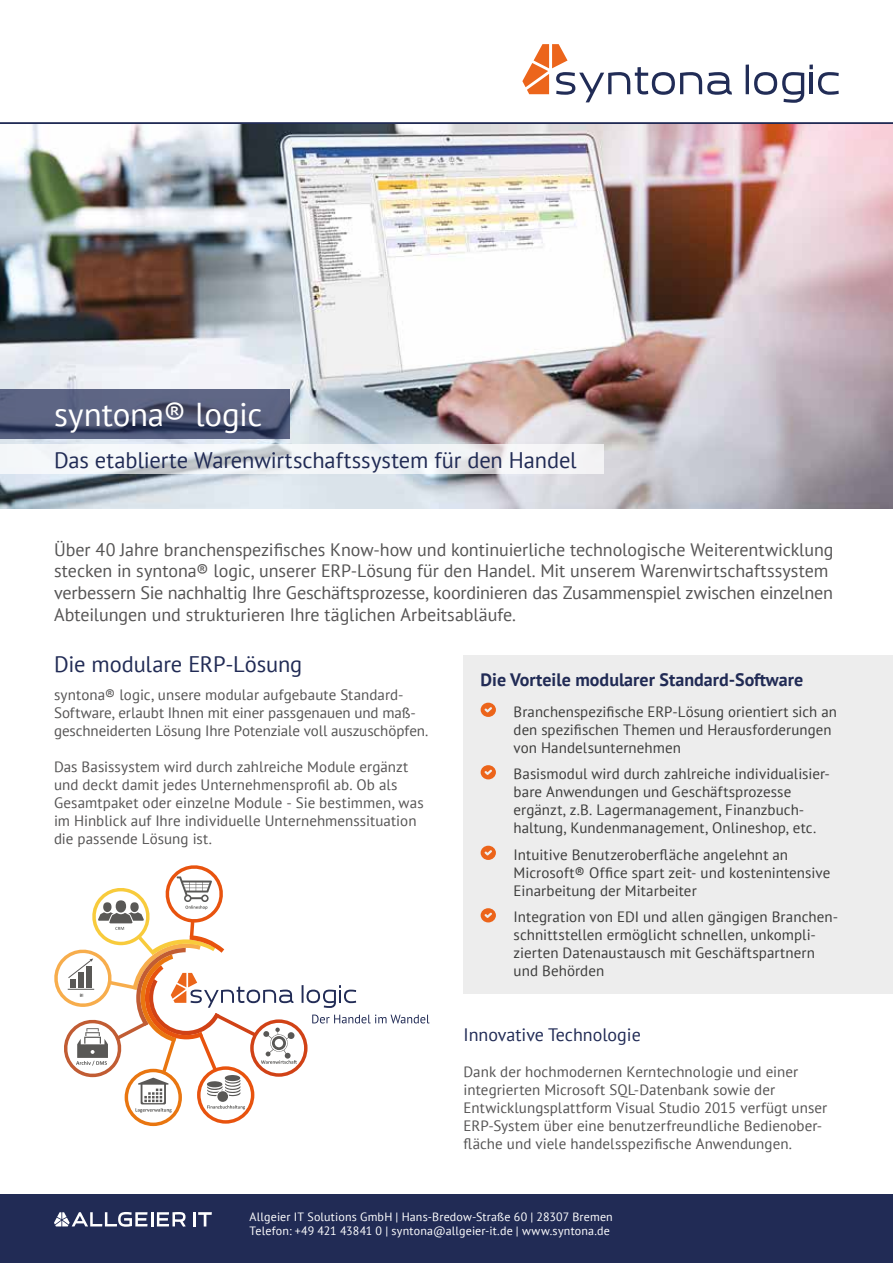
<style>
.page{position:relative;width:893px;height:1263px;background:#fff}
.page>*{position:absolute;margin:0;border:0;box-sizing:border-box;transform-origin:0 0}
.t1{font:33px "PT Sans";letter-spacing:-.005em;color:#fff}
.t2{font:22.5px "PT Sans";letter-spacing:-.005em;color:#212b55}
.t3{font:18px/21.6px "PT Sans";letter-spacing:-.005em;color:#555454}
.t4{font:700 18px "PT Sans";color:#212b55}
.t5{font:18px "PT Sans";color:#212b55}
.t6{font:15px/18px "PT Sans";letter-spacing:.005em;color:#555454}
.t7{font:15px/18px "PT Sans";letter-spacing:.005em;color:#3c3c3b}
.t8{font:12px/14.4px "PT Sans";letter-spacing:.015em;color:#fff}
</style>
<div class="page">
<hr style="left:746px;top:65px;width:3px;height:29px;background:#212c56">
<svg style="left:754px;top:65px;width:85px;height:38px"></svg>
<svg style="left:522px;top:44px;width:210px;height:58px"></svg>
<hr style="left:0;top:122px;width:893px;height:2px;background:#212b55">
<img style="left:0;top:124px;width:893px;height:384px">
<svg style="left:0;top:389px;width:289px;height:49px;background:#515978"></svg>
<div style="left:0;top:1195px;width:893px;height:68px;background:#212b55"></div>
<hr style="left:193px;top:1212px;width:3px;height:14px;background:#fff">
<svg style="left:198px;top:1212px;width:14px;height:14px"></svg>
<hr style="left:151px;top:1212px;width:3px;height:14px;background:#fff">
<svg style="left:157px;top:1212px;width:29px;height:15px"></svg>
<svg style="left:54px;top:1212px;width:94px;height:15px"></svg>
<svg style="left:0;top:445px;width:604px;height:29px;fill:#f2f5f7"></svg>
<div style="left:463px;top:655px;width:430px;height:338px;background:#ededed"></div>
<svg style="left:481px;top:703px;width:15px;height:14px"></svg>
<svg style="left:481px;top:765px;width:15px;height:14px"></svg>
<svg style="left:481px;top:846px;width:15px;height:14px"></svg>
<svg style="left:481px;top:908px;width:15px;height:14px"></svg>
<svg style="left:54px;top:865px;width:375px;height:261px"></svg>
<h1 class="t1" style="left:54px;top:393px;width:210px">syntona® logic</h1>
<h2 class="t2" style="left:54px;top:445px;width:524px">Das etablierte Warenwirtschaftssystem für den Handel</h2>
<p class="t3" style="left:54px;top:538px;width:781px">Über 40 Jahre branchenspezifisches Know-how und kontinuierliche technologische Weiterentwicklung stecken in syntona® logic, unserer ERP-Lösung für den Handel. Mit unserem Warenwirtschaftssystem verbessern Sie nachhaltig Ihre Geschäftsprozesse, koordinieren das Zusammenspiel zwischen einzelnen Abteilungen und strukturieren Ihre täglichen Arbeitsabläufe.</p>
<h2 class="t2" style="left:54px;top:649px;width:250px">Die modulare ERP-Lösung</h2>
<p class="t6" style="left:54px;top:685px;width:376px">syntona® logic, unsere modular aufgebaute Standard-<br>Software, erlaubt Ihnen mit einer passgenauen und maß&shy;geschneiderten Lösung Ihre Potenziale voll auszuschöpfen.</p>
<p class="t6" style="left:54px;top:757px;width:371px">Das Basissystem wird durch zahlreiche Module ergänzt und deckt damit jedes Unternehmensprofil ab. Ob als Gesamtpaket oder einzelne Module - Sie bestimmen, was im Hinblick auf Ihre individuelle Unternehmenssituation die passende Lösung ist.</p>
<p class="t4" style="left:481px;top:667px;width:324px">Die Vorteile modularer Standard-Software</p>
<p class="t7" style="left:514px;top:702px;width:325px">Branchenspezifische ERP-Lösung orientiert sich an den spezifischen Themen und Herausforderungen von Handelsunternehmen</p>
<p class="t7" style="left:514px;top:765px;width:318px">Basismodul wird durch zahlreiche individualisier&shy;bare Anwendungen und Geschäftsprozesse ergänzt, z.B. Lagermanagement, Finanzbuch&shy;haltung, Kundenmanagement, Onlineshop, etc.</p>
<p class="t7" style="left:514px;top:845px;width:318px">Intuitive Benutzeroberfläche angelehnt an<br>Microsoft® Office spart zeit- und kostenintensive<br>Einarbeitung der Mitarbeiter</p>
<p class="t7" style="left:514px;top:908px;width:326px">Integration von EDI und allen gängigen Branchen&shy;schnittstellen ermöglicht schnellen, unkompli&shy;zierten Datenaustausch mit Geschäftspartnern und Behörden</p>
<p class="t5" style="left:463px;top:1023px;width:179px">Innovative Technologie</p>
<p class="t6" style="left:463px;top:1063px;width:365px">Dank der hochmodernen Kerntechnologie und einer integrierten Microsoft SQL-Datenbank sowie der Entwicklungsplattform Visual Studio 2015 verfügt unser ERP-System über eine benutzerfreundliche Bedienober&shy;fläche und viele handelsspezifische Anwendungen.</p>
<p class="t8" style="left:250px;top:1209px;width:365px">Allgeier IT Solutions GmbH | Hans-Bredow-Straße 60 | 28307 Bremen<br>Telefon: +49 421 43841 0 | syntona@allgeier-it.de | www.syntona.de</p>
</div>
